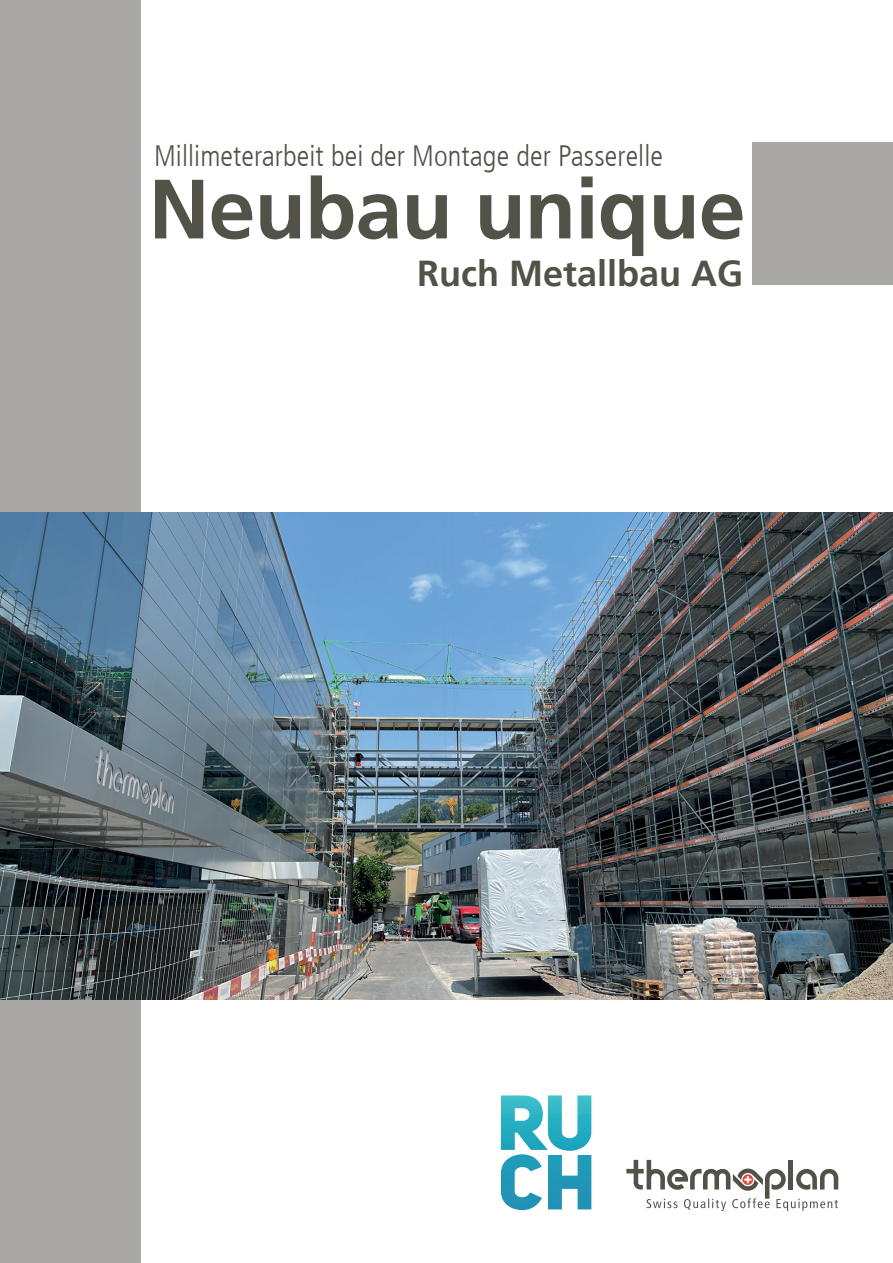
<style>
.page{position:relative;width:893px;height:1263px;background:#fff}
.page>*{position:absolute;margin:0;border:0;box-sizing:border-box;transform-origin:0 0}
.t1{font:700 84px "Frutiger LT Pro";letter-spacing:-.01em;color:#535249}
.t2{font:700 36px "Frutiger LT Pro";color:#535249}
.t3{font:300 condensed 29.4px "Frutiger LT Com";letter-spacing:.005em;color:#535249}
</style>
<div class="page">
<div style="left:0;top:0;width:140px;height:1263px;background:#a9a8a4"></div>
<svg style="left:626px;top:1160px;width:212px;height:51px"></svg>
<div style="left:788px;top:1160px;width:5px;height:29px;background:#535249"></div>
<div style="left:753px;top:142px;width:140px;height:143px;background:#a9a8a4"></div>
<svg style="left:501px;top:1095px;width:90px;height:115px"></svg>
<img style="left:0;top:512px;width:893px;height:487px">
<p class="t3" style="left:154px;top:138px;width:510px">Millimeterarbeit bei der Montage der Passerelle</p>
<h1 class="t1" style="left:149px;top:159px;width:598px">Neubau unique</h1>
<p class="t2" style="left:417px;top:252px;width:328px">Ruch Metallbau AG</p>
</div>
